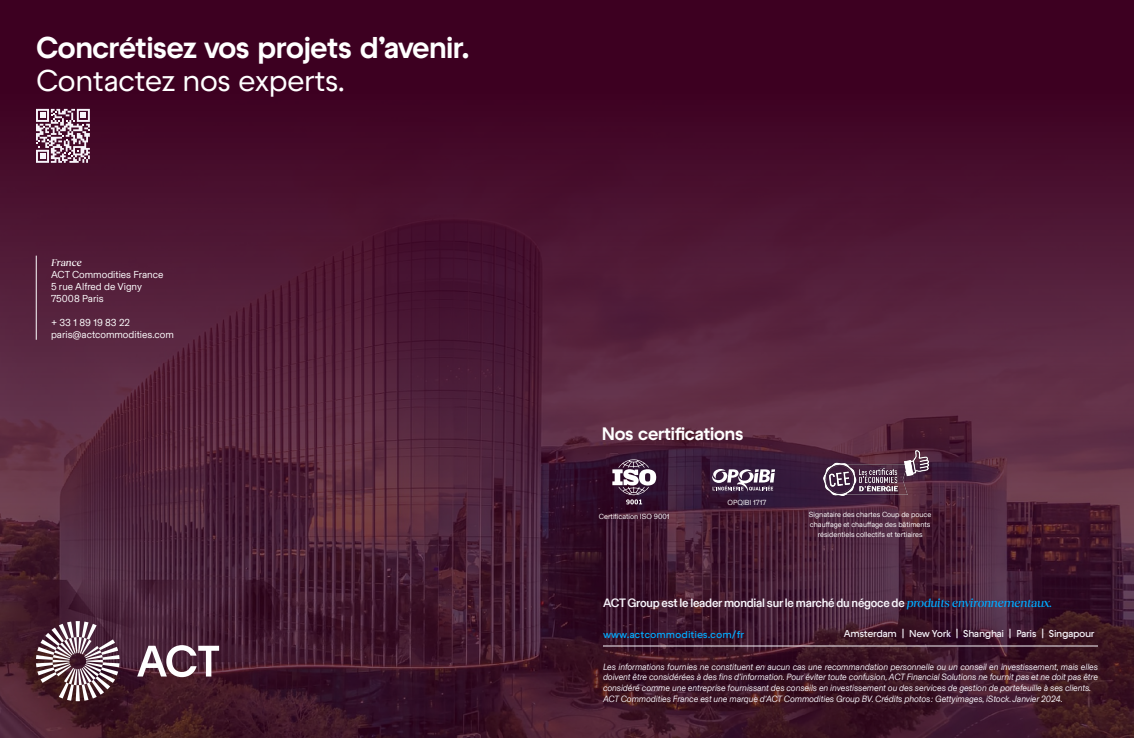
<style>
.page{position:relative;width:1134px;height:738px;background:#fff}
.page>*{position:absolute;margin:0;border:0;box-sizing:border-box;transform-origin:0 0}
.t1{font:700 30px "Raptor V3 Premium";letter-spacing:-.045em;color:#fff}
.t2{font:500 30px "Raptor V3 Premium";letter-spacing:-.05em;color:#fff}
.t3{font:700 18px "Raptor V3 Premium";letter-spacing:-.04em;color:#fff}
.t4{font:500 12px "Basel Grotesk";letter-spacing:-.02em;color:#f7f4fa}
.t5{font:10px/12px "Basel Grotesk";color:#fff}
.t6{font:600 10px "Raptor V3 Premium";letter-spacing:-.04em;color:#f7f4fa}
.t7{font:600 10px "Raptor V3 Premium";letter-spacing:-.01em;color:#00abff}
.t8{font:italic 500 10px "Reckless Neue";color:#fff}
.t9{font:italic 9px/10.8px "Basel Grotesk";letter-spacing:-.005em;color:#f7f4fa;scale:.95 1}
.t10{font:7.3px/10.3px "Basel Grotesk";color:#fff;text-align:center}
.s1{font-family:"Reckless Neue";font-style:italic;color:#0af}
</style>
<div class="page">
<img style="left:0;top:0;width:1134px;height:737px">
<svg style="left:137px;top:644px;width:82px;height:32px"></svg>
<svg style="left:36px;top:620px;width:84px;height:104px"></svg>
<hr style="left:36px;top:255px;width:1px;height:84px;background:#fff">
<hr style="left:603px;top:645px;width:495px;height:1px;background:#f7f4fa">
<svg style="left:710px;top:468px;width:65px;height:23px"></svg>
<svg style="left:612px;top:459px;width:45px;height:45px"></svg>
<img style="left:824px;top:450px;width:105px;height:45px">
<svg style="left:36px;top:109px;width:54px;height:54px"></svg>
<h1 class="t1" style="left:36px;top:25px;width:435px">Concrétisez vos projets d’avenir.</h1>
<h1 class="t2" style="left:36px;top:59px;width:311px">Contactez nos experts.</h1>
<p class="t8" style="left:51px;top:255px;width:33px">France</p>
<p class="t5" style="left:51px;top:267px;width:114px">ACT Commodities France<br>5 rue Alfred de Vigny<br>75008 Paris</p>
<p class="t5" style="left:51px;top:315px;width:124px">+ 33 1 89 19 83 22 paris@actcommodities.com</p>
<h2 class="t3" style="left:602px;top:420px;width:144px">Nos certifications</h2>
<p class="t10" style="left:727px;top:496px;width:40px">OPQIBI 1717</p>
<p class="t10" style="left:599px;top:511px;width:72px">Certification ISO 9001</p>
<p class="t10" style="left:809px;top:508px;width:124px">Signataire des chartes Coup de pouce chauffage et chauffage des bâtiments résidentiels collectifs et tertiaires</p>
<h3 class="t4" style="left:603px;top:594px;width:451px">ACT Group est le leader mondial sur le marché du négoce de <span class="s1">produits environnementaux.</span></h3>
<p class="t7" style="left:603px;top:626px;width:143px">www.actcommodities.com/fr</p>
<p class="t6" style="left:844px;top:626px;width:252px">Amsterdam | New York | Shanghai | Paris | Singapour</p>
<p class="t9" style="left:603px;top:660px;width:522px">Les informations fournies ne constituent en aucun cas une recommandation personnelle ou un conseil en investissement, mais elles doivent être considérées à des fins d’information. Pour éviter toute confusion, ACT Financial Solutions ne fournit pas et ne doit pas être considéré comme une entreprise fournissant des conseils en investissement ou des services de gestion de portefeuille à ses clients.<br>ACT Commodities France est une marque d’ACT Commodities Group BV. Crédits photos : Gettyimages, iStock. Janvier 2024.</p>
</div>
